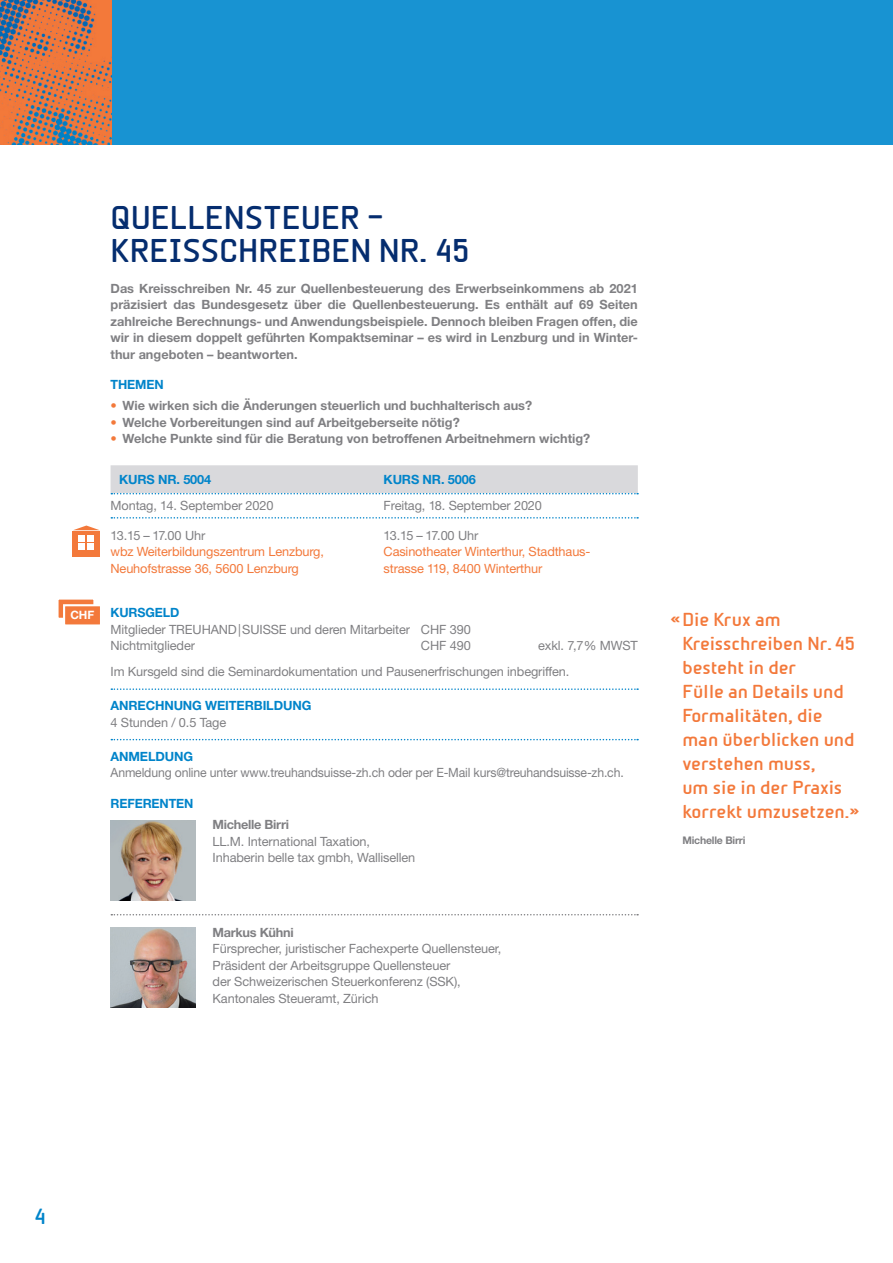
<style>
.page{position:relative;width:893px;height:1263px;background:#fff}
.page>*{position:absolute;margin:0;border:0;box-sizing:border-box;transform-origin:0 0}
.t1{font:700 31.5px/33px "Beta Sans";color:#052d6f}
.t2{font:700 21px "Beta Sans";color:#0084ca}
.t3{font:700 18px/24px "Beta Sans";color:#f3793b}
.t4{font:700 12.75px/16.5px "Helvetica Neue LT Std";color:#808083;text-align:justify}
.t5{font:12.75px/16.5px "Helvetica Neue LT Std";letter-spacing:-.01em;color:#808083}
.t6{font:12.75px "Helvetica Neue LT Std";letter-spacing:-.01em;color:#f3793b}
.t7{font:12.75px "Helvetica Neue LT Std";letter-spacing:-.01em;color:#808083;scale:.96 1}
.t8{font:700 12.75px "Helvetica Neue LT Std";letter-spacing:-.01em;color:#0084ca}
.t9{font:12.75px "Helvetica Neue LT Std";letter-spacing:-.04em;color:#808083}
.t10{font:700 12.75px "Helvetica Neue LT Std";letter-spacing:-.02em;color:#808083}
.t11{font:700 11.55px "Helvetica Neue LT Std";color:#fff}
.t12{font:700 10.5px "Helvetica Neue LT Std";letter-spacing:-.02em;color:#808083}
.s1{color:#f3793b}
</style>
<div class="page">
<div style="left:0;top:0;width:893px;height:145px;background:#1893d2"></div>
<div style="left:111px;top:465px;width:527px;height:28px;background:#d9d9dc"></div>
<svg style="left:111px;top:493px;width:527px;height:1px"></svg>
<svg style="left:111px;top:517px;width:527px;height:2px"></svg>
<svg style="left:111px;top:688px;width:527px;height:2px"></svg>
<svg style="left:111px;top:739px;width:527px;height:1px"></svg>
<img style="left:111px;top:820px;width:85px;height:81px">
<svg style="left:111px;top:914px;width:527px;height:1px"></svg>
<img style="left:111px;top:927px;width:85px;height:81px">
<div style="left:72px;top:531px;width:28px;height:25px;background:#f3793b"></div>
<svg style="left:79px;top:536px;width:15px;height:14px"></svg>
<svg style="left:74px;top:525px;width:25px;height:5px"></svg>
<div style="left:56px;top:597px;width:39px;height:23px;background:#f3793b;border:2px solid #fff"></div>
<div style="left:63px;top:604px;width:39px;height:22px;background:#f3793b;border:2px solid #fff"></div>
<img style="left:0;top:0;width:112px;height:145px">
<p class="t11" style="left:70px;top:607px;width:25px">CHF</p>
<h1 class="t1" style="left:111px;top:201px;width:361px">QUELLENSTEUER –<br>KREISSCHREIBEN NR. 45</h1>
<p class="t4" style="left:111px;top:280px;width:529px">Das Kreisschreiben Nr. 45 zur Quellenbesteuerung des Erwerbseinkommens ab 2021 präzisiert das Bundesgesetz über die Quellenbesteuerung. Es enthält auf 69 Seiten zahlreiche Berechnungs- und Anwendungsbeispiele. Dennoch bleiben Fragen offen, die wir in diesem doppelt geführten Kompaktseminar – es wird in Lenzburg und in Winter&shy;thur angeboten – beantworten.</p>
<p class="t8" style="left:111px;top:377px;width:55px">THEMEN</p>
<p class="t4" style="left:111px;top:397px;width:423px"><span class="s1">•</span> Wie wirken sich die Änderungen steuerlich und buchhalterisch aus?</p>
<p class="t4" style="left:111px;top:413px;width:351px"><span class="s1">•</span> Welche Vorbereitungen sind auf Arbeitgeberseite nötig?</p>
<p class="t4" style="left:111px;top:430px;width:481px"><span class="s1">•</span> Welche Punkte sind für die Beratung von betroffenen Arbeitnehmern wichtig?</p>
<p class="t8" style="left:119px;top:472px;width:94px">KURS NR. 5004</p>
<p class="t8" style="left:384px;top:472px;width:94px">KURS NR. 5006</p>
<p class="t5" style="left:111px;top:497px;width:165px">Montag, 14. September 2020</p>
<p class="t5" style="left:384px;top:497px;width:160px">Freitag, 18. September 2020</p>
<p class="t9" style="left:111px;top:528px;width:96px">13.15 – 17.00 Uhr</p>
<p class="t9" style="left:384px;top:528px;width:96px">13.15 – 17.00 Uhr</p>
<p class="t6" style="left:111px;top:544px;width:215px">wbz Weiterbildungszentrum Lenzburg,</p>
<p class="t6" style="left:384px;top:544px;width:208px">Casinotheater Winterthur, Stadthaus-</p>
<p class="t6" style="left:111px;top:561px;width:190px">Neuhofstrasse 36, 5600 Lenzburg</p>
<p class="t6" style="left:384px;top:561px;width:160px">strasse 119, 8400 Winterthur</p>
<p class="t8" style="left:111px;top:605px;width:70px">KURSGELD</p>
<p class="t5" style="left:111px;top:621px;width:362px">Mitglieder TREUHAND|SUISSE und deren Mitarbeiter CHF 390<br>Nichtmitglieder</p>
<p class="t5" style="left:111px;top:632px;width:529px;line-height:26.1px;text-indent:428px">exkl. 7,7% MWST<br>Im Kursgeld sind die Seminardokumentation und Pausenerfrischungen inbegriffen.</p>
<p class="t8" style="left:111px;top:698px;width:202px">ANRECHNUNG WEITERBILDUNG</p>
<p class="t5" style="left:111px;top:714px;width:117px">4 Stunden / 0.5 Tage</p>
<p class="t8" style="left:111px;top:748px;width:84px">ANMELDUNG</p>
<p class="t7" style="left:111px;top:765px;width:536px">Anmeldung online unter www.treuhandsuisse-zh.ch oder per E-Mail kurs@treuhandsuisse-zh.ch.</p>
<p class="t8" style="left:111px;top:796px;width:84px">REFERENTEN</p>
<p class="t10" style="left:212px;top:817px;width:78px">Michelle Birri</p>
<p class="t5" style="left:213px;top:833px;width:204px">LL.M. International Taxation,<br>Inhaberin belle tax gmbh, Wallisellen</p>
<p class="t5" style="left:421px;top:637px;width:51px">CHF 490</p>
<p class="t10" style="left:212px;top:924px;width:83px">Markus Kühni</p>
<p class="t5" style="left:213px;top:940px;width:290px">Fürsprecher, juristischer Fachexperte Quellensteuer, Präsident der Arbeitsgruppe Quellensteuer<br>der Schweizerischen Steuerkonferenz (SSK), Kantonales Steueramt, Zürich</p>
<h3 class="t3" style="left:682px;top:608px;width:179px;text-indent:-12px">« Die Krux am<br>Kreisschreiben Nr. 45 besteht in der<br>Fülle an Details und<br>Formalitäten, die man überblicken und verstehen muss,<br>um sie in der Praxis korrekt umzusetzen.»</h3>
<p class="t12" style="left:682px;top:834px;width:65px">Michelle Birri</p>
<h2 class="t2" style="left:34px;top:1204px;width:13px">4</h2>
</div>
